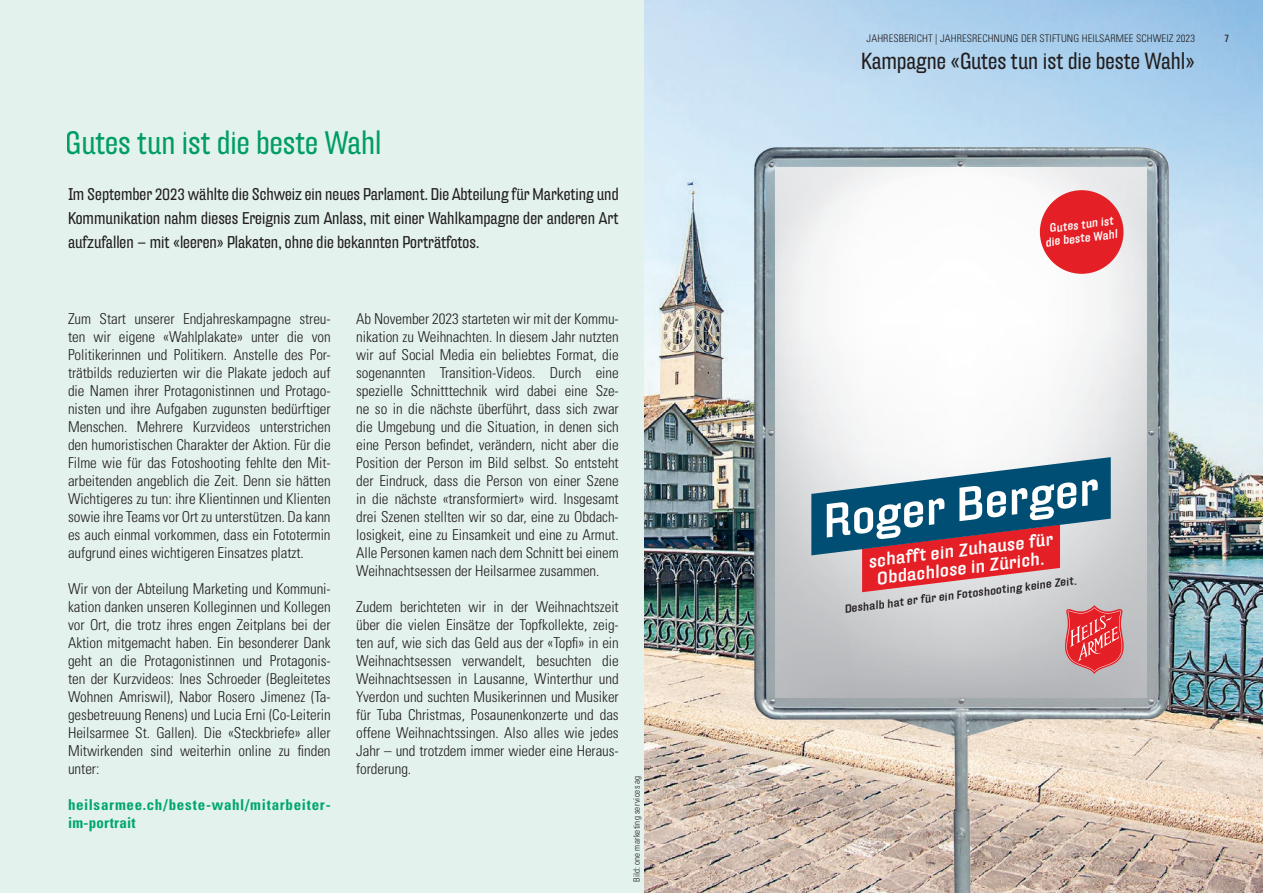
<style>
.page{position:relative;width:1263px;height:893px;background:#e3f2ec}
.page>*{position:absolute;margin:0;border:0;box-sizing:border-box;transform-origin:0 0}
.t1{font:500 45.9px "Hydra Pro Extd";color:#fff;scale:1.06 1}
.t2{font:31.5px "Hydra Pro Extd";color:#00a66e}
.t3{font:22.5px "Hydra Pro Extd";color:#231f20}
.t4{font:500 17.4px/18.1px "Hydra Pro Extd";color:#fff;text-align:center;scale:1.06 1}
.t5{font:16.5px/24px "Hydra Pro Extd";color:#231f20;text-align:justify}
.t6{font:300 condensed 15px/18px "Univers LT Std";letter-spacing:-.005em;color:#231f20;text-align:justify}
.t7{font:700 condensed 15px/18px "Univers LT Std";letter-spacing:.04em;color:#00a66e}
.t8{font:500 11.7px/13.5px "Hydra Pro Extd";color:#fff;text-align:center}
.t9{font:500 11.25px "Hydra Pro Extd";color:#231f20;scale:1.06 1}
.t10{font:300 condensed 10.5px "Univers LT Std";letter-spacing:.01em;color:#231f20}
.t11{font:condensed 10.5px "Univers LT Std";color:#231f20}
.t12{font:300 condensed 9px "Univers LT Std";letter-spacing:.025em;color:#231f20}
</style>
<div class="page">
<img style="left:644px;top:0;width:619px;height:893px">
<img style="left:707px;top:130px;width:504px;height:763px">
<img style="left:775px;top:167px;width:371px;height:531px">
<svg style="left:1065px;top:605px;width:59px;height:69px;background:#de5e62"></svg>
<div style="left:1040px;top:190px;width:83px;height:84px;background:#e41f25;border-radius:50%"></div>
<svg style="left:811px;top:457px;width:300px;height:135px;background:#7b7789"></svg>
<h2 class="t2" style="left:66px;top:124px;width:317px">Gutes tun ist die beste Wahl</h2>
<p class="t5" style="left:68px;top:182px;width:552px">Im September 2023 wählte die Schweiz ein neues Parlament. Die Abteilung für Marketing und Kommunikation nahm dieses Ereignis zum Anlass, mit einer Wahlkampagne der anderen Art aufzufallen – mit «leeren» Plakaten, ohne die bekannten Porträtfotos.</p>
<p class="t6" style="left:68px;top:310px;width:264px">Zum Start unserer Endjahreskampagne streu&shy;ten wir eigene «Wahlplakate» unter die von Politikerinnen und Politikern. Anstelle des Por&shy;trätbilds reduzierten wir die Plakate jedoch auf die Namen ihrer Protagonistinnen und Protago&shy;nisten und ihre Aufgaben zugunsten bedürftiger Menschen. Mehrere Kurzvideos unterstrichen den humoristischen Charakter der Aktion. Für die Filme wie für das Fotoshooting fehlte den Mit&shy;arbeitenden angeblich die Zeit. Denn sie hätten Wichtigeres zu tun: ihre Klientinnen und Klienten sowie ihre Teams vor Ort zu unterstützen. Da kann es auch einmal vorkommen, dass ein Fototermin aufgrund eines wichtigeren Einsatzes platzt.</p>
<p class="t6" style="left:68px;top:580px;width:264px">Wir von der Abteilung Marketing und Kommuni&shy;kation danken unseren Kolleginnen und Kollegen vor Ort, die trotz ihres engen Zeitplans bei der Aktion mitgemacht haben. Ein besonderer Dank geht an die Protagonistinnen und Protagonis&shy;ten der Kurzvideos: Ines Schroeder (Begleitetes Wohnen Amriswil), Nabor Rosero Jimenez (Ta&shy;gesbetreuung Renens) und Lucia Erni (Co-Leiterin Heilsarmee St. Gallen). Die «Steckbriefe» aller Mitwirkenden sind weiterhin online zu finden unter:</p>
<p class="t7" style="left:68px;top:796px;width:264px">heilsarmee.ch/beste-wahl/mitarbeiter&shy;im-portrait</p>
<p class="t6" style="left:356px;top:310px;width:264px">Ab November 2023 starteten wir mit der Kommu&shy;nikation zu Weihnachten. In diesem Jahr nutzten wir auf Social Media ein beliebtes Format, die sogenannten Transition-Videos. Durch eine spezielle Schnitttechnik wird dabei eine Sze&shy;ne so in die nächste überführt, dass sich zwar die Umgebung und die Situation, in denen sich eine Person befindet, verändern, nicht aber die Position der Person im Bild selbst. So entsteht der Eindruck, dass die Person von einer Szene in die nächste «transformiert» wird. Insgesamt drei Szenen stellten wir so dar, eine zu Obdach&shy;losigkeit, eine zu Einsamkeit und eine zu Armut.<br>Alle Personen kamen nach dem Schnitt bei einem Weihnachtsessen der Heilsarmee zusammen.</p>
<p class="t6" style="left:356px;top:598px;width:264px">Zudem berichteten wir in der Weihnachtszeit über die vielen Einsätze der Topfkollekte, zeig&shy;ten auf, wie sich das Geld aus der «Topfi» in ein Weihnachtsessen verwandelt, besuchten die Weihnachtsessen in Lausanne, Winterthur und Yverdon und suchten Musikerinnen und Musiker für Tuba Christmas, Posaunenkonzerte und das offene Weihnachtssingen. Also alles wie jedes Jahr – und trotzdem immer wieder eine Heraus&shy;forderung.</p>
<p class="t12" style="left:631px;top:882px;width:108px;rotate:-90deg">Bild: one marketing services ag</p>
<p class="t10" style="left:867px;top:32px;width:330px">JAHRESBERICHT | JAHRESRECHNUNG DER STIFTUNG HEILSARMEE SCHWEIZ 2023</p>
<p class="t11" style="left:1224px;top:31px;width:6px">7</p>
<h3 class="t3" style="left:861px;top:47px;width:335px">Kampagne «Gutes tun ist die beste Wahl»</h3>
<p class="t8" style="left:1043px;top:222px;width:74px;rotate:-7deg">Gutes tun ist die beste Wahl</p>
<h1 class="t1" style="left:818px;top:492px;width:262px;rotate:-7deg">Roger Berger</h1>
<p class="t9" style="left:844px;top:602px;width:222px;rotate:-7deg">Deshalb hat er für ein Fotoshooting keine Zeit.</p>
<p class="t4" style="left:867px;top:552px;width:176px;rotate:-7deg">schafft ein Zuhause für<br>Obdachlose in Zürich.</p>
</div>
